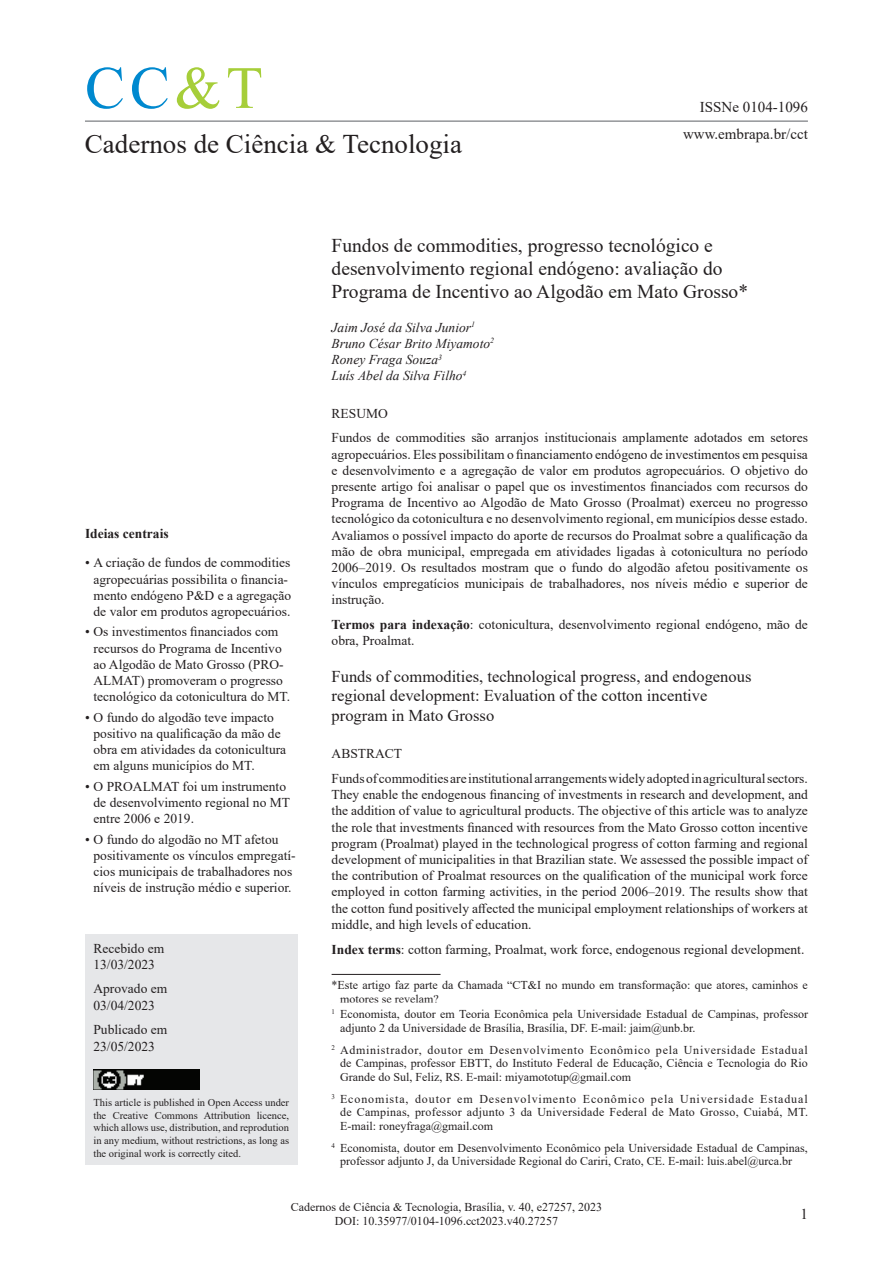
<style>
.page{position:relative;width:893px;height:1263px;background:#fff}
.page>*{position:absolute;margin:0;border:0;box-sizing:border-box;transform-origin:0 0}
.t1{font:60px "Times New Roman";color:#0089cf}
.t2{font:27px "Times New Roman";color:#231f20}
.t3{font:19.5px/23.4px "Times New Roman";color:#231f20}
.t4{font:16.5px/19.5px "Times New Roman";color:#231f20}
.t5{font:15px/26.5px "Times New Roman";color:#231f20;text-align:right}
.t6{font:13.5px/16.2px "Times New Roman";color:#231f20}
.t7{font:italic 13.5px/16.2px "Times New Roman";color:#231f20}
.t8{font:700 13.5px "Times New Roman";color:#231f20}
.t9{font:12px/13.5px "Times New Roman";color:#231f20}
.t10{font:10.5px/12.6px "Times New Roman";color:#231f20;text-align:justify}
.s1{color:#a6ce39}
.s2{font-weight:700}
</style>
<div class="page">
<hr style="left:85px;top:120px;width:723px;height:2px;background:#939598">
<div style="left:85px;top:935px;width:213px;height:230px;background:#e6e7e9"></div>
<img style="left:93px;top:1069px;width:107px;height:20px">
<hr style="left:332px;top:974px;width:109px;height:1px;background:#231f20">
<h1 class="t1" style="left:85px;top:46px;width:179px">CC<span class="s1">&amp;T</span></h1>
<h2 class="t2" style="left:85px;top:125px;width:379px">Cadernos de Ciência &amp; Tecnologia</h2>
<p class="t5" style="left:683px;top:94px;width:126px">ISSNe 0104-1096 www.embrapa.br/cct</p>
<p class="t8" style="left:85px;top:524px;width:85px">Ideias centrais</p>
<p class="t6" style="left:94px;top:554px;width:199px;text-indent:-9px">• A criação de fundos de commodities agropecuárias possibilita o financia&shy;mento endógeno P&amp;D e a agregação de valor em produtos agropecuários.</p>
<p class="t6" style="left:94px;top:623px;width:198px;text-indent:-9px">• Os investimentos financiados com recursos do Programa de Incentivo ao Algodão de Mato Grosso (PRO-ALMAT) promoveram o progresso tecnológico da cotonicultura do MT.</p>
<p class="t6" style="left:94px;top:708px;width:194px;text-indent:-9px">• O fundo do algodão teve impacto positivo na qualificação da mão de obra em atividades da cotonicultura em alguns municípios do MT.</p>
<p class="t6" style="left:94px;top:778px;width:198px;text-indent:-9px">• O PROALMAT foi um instrumento de desenvolvimento regional no MT entre 2006 e 2019.</p>
<p class="t6" style="left:94px;top:830px;width:204px;text-indent:-9px">• O fundo do algodão no MT afetou positivamente os vínculos empregatí&shy;cios municipais de trabalhadores nos níveis de instrução médio e superior.</p>
<p class="t6" style="left:93px;top:939px;width:72px">Recebido em<br>13/03/2023</p>
<p class="t6" style="left:93px;top:980px;width:75px">Aprovado em<br>03/04/2023</p>
<p class="t6" style="left:93px;top:1021px;width:75px">Publicado em<br>23/05/2023</p>
<p class="t10" style="left:93px;top:1096px;width:197px">This article is published in Open Access under the Creative Commons Attribution licence, which allows use, distribution, and reprodution in any medium, without restrictions, as long as the original work is correctly cited.</p>
<h3 class="t3" style="left:332px;top:233px;width:418px">Fundos de commodities, progresso tecnológico e desenvolvimento regional endógeno: avaliação do<br>Programa de Incentivo ao Algodão em Mato Grosso*</h3>
<p class="t7" style="left:332px;top:319px;width:164px">Jaim José da Silva Junior<sup>1<br></sup>Bruno César Brito Miyamoto<sup>2<br></sup>Roney Fraga Souza<sup>3<br></sup>Luís Abel da Silva Filho<sup>4</sup></p>
<p class="t6" style="left:332px;top:400px;width:478px;line-height:24.8px">RESUMO<br>Fundos de commodities são arranjos institucionais amplamente adotados em setores</p>
<p class="t6" style="left:332px;top:446px;width:478px;text-align:justify">agropecuários. Eles possibilitam o financiamento endógeno de investimentos em pesquisa e desenvolvimento e a agregação de valor em produtos agropecuários. O objetivo do presente artigo foi analisar o papel que os investimentos financiados com recursos do Programa de Incentivo ao Algodão de Mato Grosso (Proalmat) exerceu no progresso tecnológico da cotonicultura e no desenvolvimento regional, em municípios desse estado.<br>Avaliamos o possível impacto do aporte de recursos do Proalmat sobre a qualificação da mão de obra municipal, empregada em atividades ligadas à cotonicultura no período 2006–2019. Os resultados mostram que o fundo do algodão afetou positivamente os vínculos empregatícios municipais de trabalhadores, nos níveis médio e superior de instrução.</p>
<p class="t6" style="left:332px;top:616px;width:478px"><span class="s2">Termos para indexação</span>: cotonicultura, desenvolvimento regional endógeno, mão de obra, Proalmat.</p>
<p class="t4" style="left:332px;top:666px;width:421px">Funds of commodities, technological progress, and endogenous regional development: Evaluation of the cotton incentive program in Mato Grosso</p>
<p class="t6" style="left:332px;top:741px;width:478px;line-height:24.8px">ABSTRACT<br>Funds of commodities are institutional arrangements widely adopted in agricultural sectors.</p>
<p class="t6" style="left:332px;top:786px;width:478px;text-align:justify">They enable the endogenous financing of investments in research and development, and the addition of value to agricultural products. The objective of this article was to analyze the role that investments financed with resources from the Mato Grosso cotton incentive program (Proalmat) played in the technological progress of cotton farming and regional development of municipalities in that Brazilian state. We assessed the possible impact of the contribution of Proalmat resources on the qualification of the municipal work force employed in cotton farming activities, in the period 2006–2019. The results show that the cotton fund positively affected the municipal employment relationships of workers at middle, and high levels of education.</p>
<p class="t6" style="left:332px;top:940px;width:474px"><span class="s2">Index terms</span>: cotton farming, Proalmat, work force, endogenous regional development.</p>
<p class="t9" style="left:340px;top:978px;width:469px;text-indent:-9px">*Este artigo faz parte da Chamada “CT&amp;I no mundo em transformação: que atores, caminhos e motores se revelam?</p>
<p class="t9" style="left:340px;top:1007px;width:469px;text-indent:-9px"><sup>1</sup> Economista, doutor em Teoria Econômica pela Universidade Estadual de Campinas, professor adjunto 2 da Universidade de Brasília, Brasília, DF. E-mail: jaim@unb.br.</p>
<p class="t9" style="left:340px;top:1042px;width:469px;text-align:justify;text-indent:-9px"><sup>2</sup> Administrador, doutor em Desenvolvimento Econômico pela Universidade Estadual de Campinas, professor EBTT, do Instituto Federal de Educação, Ciência e Tecnologia do Rio Grande do Sul, Feliz, RS. E-mail: miyamototup@gmail.com</p>
<p class="t9" style="left:340px;top:1091px;width:469px;text-align:justify;text-indent:-9px"><sup>3</sup> Economista, doutor em Desenvolvimento Econômico pela Universidade Estadual de Campinas, professor adjunto 3 da Universidade Federal de Mato Grosso, Cuiabá, MT.<br>E-mail: roneyfraga@gmail.com</p>
<p class="t9" style="left:340px;top:1140px;width:469px;text-indent:-9px"><sup>4</sup> Economista, doutor em Desenvolvimento Econômico pela Universidade Estadual de Campinas, professor adjunto J, da Universidade Regional do Cariri, Crato, CE. E-mail: luis.abel@urca.br</p>
<p class="t9" style="left:291px;top:1199px;width:313px;line-height:14.4px;text-align:center">Cadernos de Ciência &amp; Tecnologia, Brasília, v. 40, e27257, 2023<br>DOI: 10.35977/0104-1096.cct2023.v40.27257</p>
<p class="t5" style="left:800px;top:1200px;width:9px">1</p>
</div>
